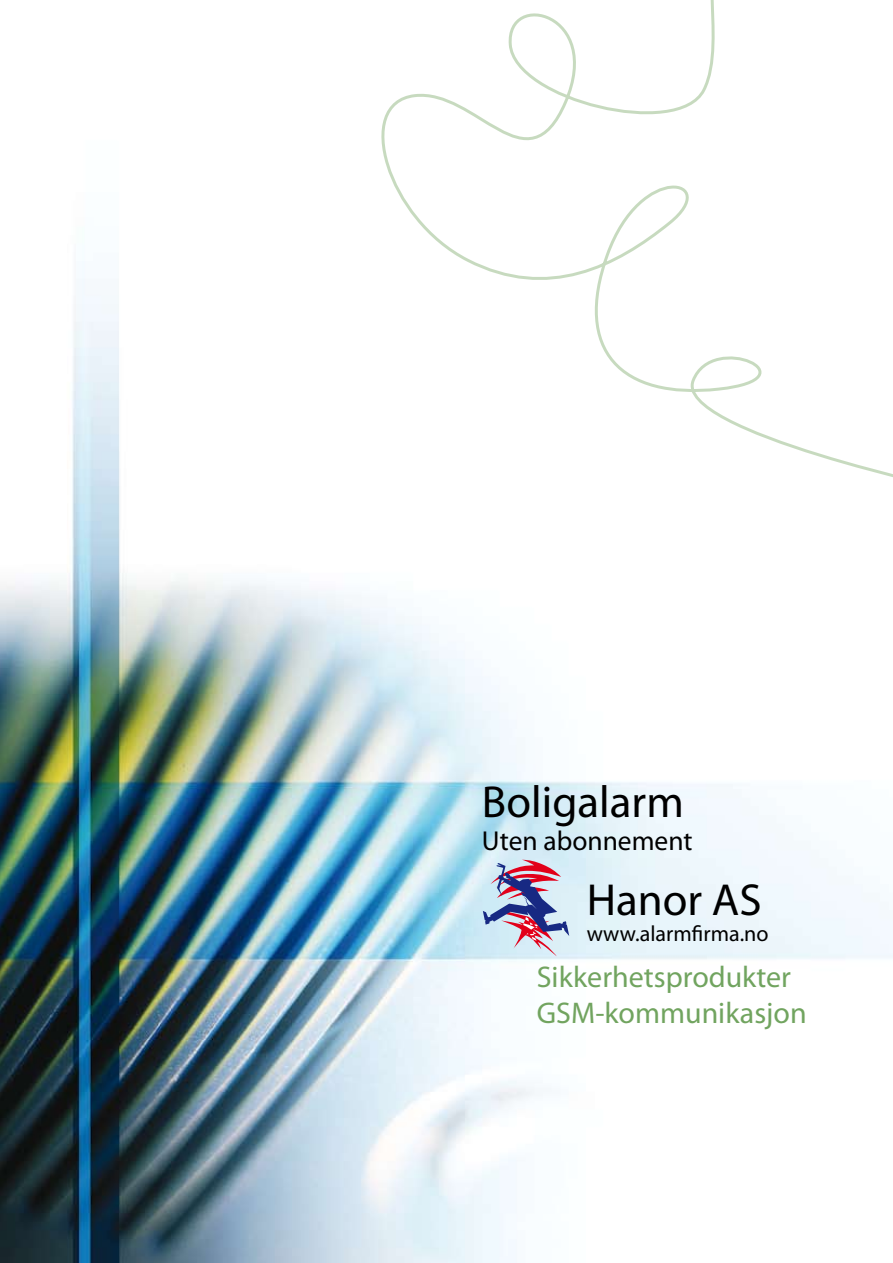
<style>
.page{position:relative;width:893px;height:1263px;background:#fff}
.page>*{position:absolute;margin:0;border:0;box-sizing:border-box;transform-origin:0 0}
.t1{font:45px "Myriad Pro";color:#000}
.t2{font:30px/36px "Myriad Pro";color:#71a45f}
.t3{font:27.45px "Myriad Pro";color:#000}
.t4{font:22.05px "Myriad Pro";color:#000}
</style>
<div class="page">
<img style="left:0;top:261px;width:893px;height:1002px">
<svg style="left:380px;top:0;width:513px;height:494px"></svg>
<svg style="left:477px;top:856px;width:99px;height:102px;background:#bab5cd"></svg>
<h1 class="t1" style="left:482px;top:774px;width:204px">Boligalarm</h1>
<p class="t3" style="left:482px;top:823px;width:212px">Uten abonnement</p>
<h1 class="t1" style="left:587px;top:872px;width:176px">Hanor AS</h1>
<p class="t4" style="left:587px;top:920px;width:183px">www.alarmfirma.no</p>
<p class="t2" style="left:537px;top:959px;width:271px">Sikkerhetsprodukter<br>GSM-kommunikasjon</p>
</div>
